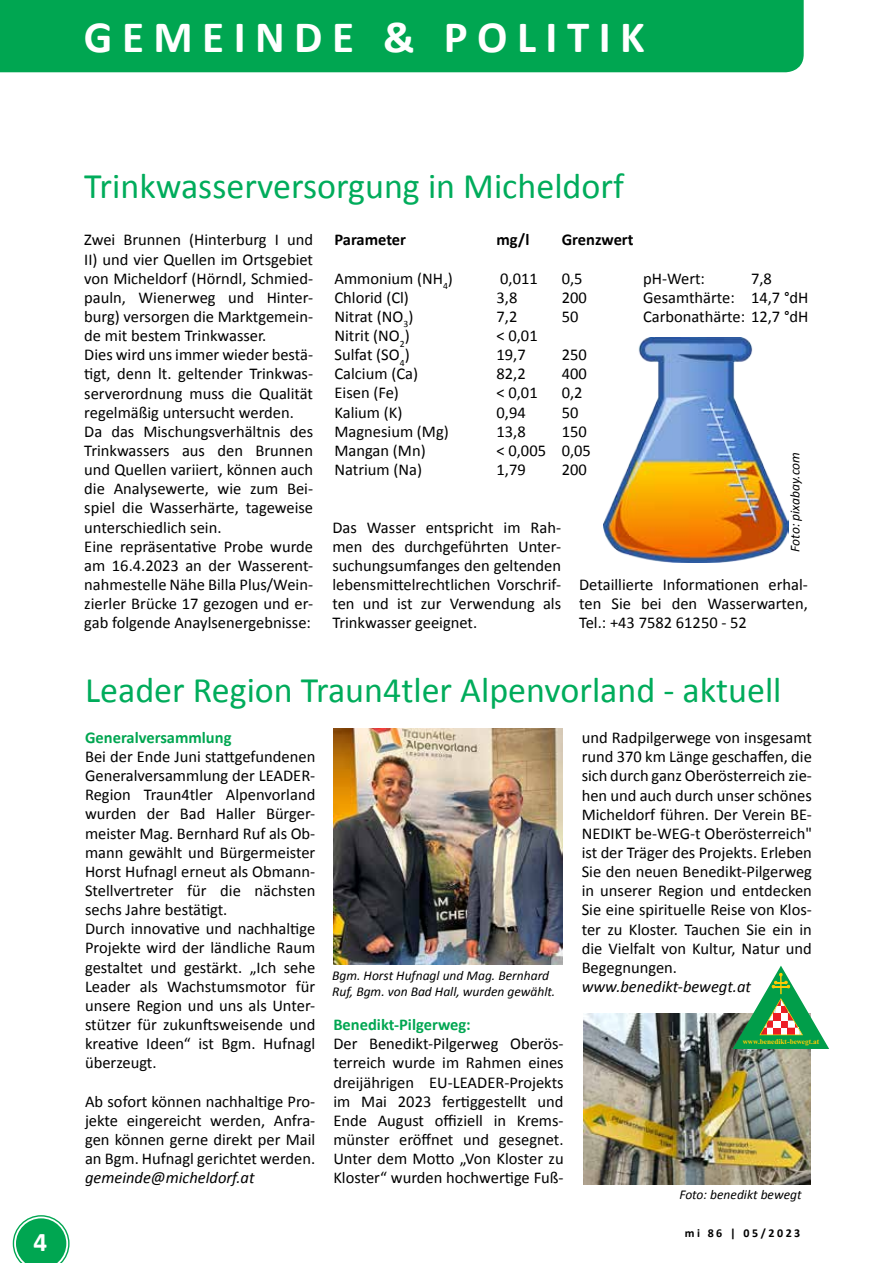
<style>
.page{position:relative;width:893px;height:1263px;background:#fff}
.page>*{position:absolute;margin:0;border:0;box-sizing:border-box;transform-origin:0 0}
.t1{font:700 45px "Calibri";letter-spacing:.21em;color:#fff}
.t2{font:36px "Calibri";color:#00ac5b}
.t3{font:700 27px "Calibri";color:#fff}
.t4{font:16.5px/19.2px "Calibri";color:#000;text-align:justify}
.t5{font:italic 16.5px "Calibri";color:#000}
.t6{font:700 16.5px "Calibri";color:#00a651}
.t7{font:700 16.5px "Calibri";color:#000}
.t8{font:italic 13.5px/16.2px "Calibri";color:#000}
.t9{font:700 12px "Calibri";letter-spacing:.21em;color:#000}
.t10{font:700 7.35px "Times New Roman";color:#ffcb05}
</style>
<div class="page">
<div style="left:0;top:0;width:804px;height:72px;background:#00a651"></div>
<svg style="left:13px;top:1215px;width:57px;height:48px"></svg>
<img style="left:603px;top:338px;width:186px;height:225px">
<img style="left:583px;top:1014px;width:227px;height:170px">
<svg style="left:733px;top:966px;width:96px;height:83px"></svg>
<img style="left:333px;top:728px;width:230px;height:236px">
<h1 class="t1" style="left:84px;top:8px;width:562px">GEMEINDE &amp; POLITIK</h1>
<h3 class="t3" style="left:33px;top:1225px;width:15px">4</h3>
<h2 class="t2" style="left:84px;top:163px;width:541px">Trinkwasserversorgung in Micheldorf</h2>
<p class="t4" style="left:84px;top:230px;width:230px;text-align:left">Zwei Brunnen (Hinterburg I und<br>II) und vier Quellen im Ortsgebiet von Micheldorf (Hörndl, Schmied&shy;pauln, Wienerweg und Hinter&shy;burg) versorgen die Marktgemein&shy;de mit bestem Trinkwasser.<br>Dies wird uns immer wieder bestä&shy;tigt, denn lt. geltender Trinkwas&shy;serverordnung muss die Qualität regelmäßig untersucht werden.<br>Da das Mischungsverhältnis des<br>Trinkwassers aus den Brunnen und Quellen variiert, können auch die Analysewerte, wie zum Bei&shy;spiel die Wasserhärte, tageweise unterschiedlich sein.<br>Eine repräsentative Probe wurde am 16.4.2023 an der Wasserent&shy;nahmestelle Nähe Billa Plus/Wein&shy;zierler Brücke 17 gezogen und er&shy;gab folgende Anaylsenergebnisse:</p>
<p class="t7" style="left:334px;top:229px;width:73px">Parameter</p>
<p class="t7" style="left:496px;top:229px;width:34px">mg/l</p>
<p class="t7" style="left:562px;top:229px;width:73px">Grenzwert</p>
<p class="t4" style="left:334px;top:269px;width:120px">Ammonium (NH<sub>4</sub>)</p>
<p class="t4" style="left:500px;top:269px;width:39px">0,011</p>
<p class="t4" style="left:562px;top:269px;width:22px">0,5</p>
<p class="t4" style="left:334px;top:288px;width:76px">Chlorid (Cl)</p>
<p class="t4" style="left:496px;top:288px;width:22px">3,8</p>
<p class="t4" style="left:562px;top:288px;width:27px">200</p>
<p class="t4" style="left:334px;top:307px;width:80px">Nitrat (NO<sub>3</sub>)</p>
<p class="t4" style="left:496px;top:307px;width:22px">7,2</p>
<p class="t4" style="left:562px;top:307px;width:18px">50</p>
<p class="t4" style="left:334px;top:326px;width:77px">Nitrit (NO<sub>2</sub>)</p>
<p class="t4" style="left:496px;top:326px;width:43px">&lt; 0,01</p>
<p class="t4" style="left:334px;top:345px;width:77px">Sulfat (SO<sub>4</sub>)</p>
<p class="t4" style="left:496px;top:345px;width:31px">19,7</p>
<p class="t4" style="left:562px;top:345px;width:27px">250</p>
<p class="t4" style="left:334px;top:364px;width:85px">Calcium (Ca)</p>
<p class="t4" style="left:496px;top:364px;width:31px">82,2</p>
<p class="t4" style="left:562px;top:364px;width:27px">400</p>
<p class="t4" style="left:334px;top:383px;width:66px">Eisen (Fe)</p>
<p class="t4" style="left:496px;top:383px;width:43px">&lt; 0,01</p>
<p class="t4" style="left:562px;top:383px;width:22px">0,2</p>
<p class="t4" style="left:334px;top:403px;width:69px">Kalium (K)</p>
<p class="t4" style="left:496px;top:403px;width:31px">0,94</p>
<p class="t4" style="left:562px;top:403px;width:18px">50</p>
<p class="t4" style="left:334px;top:422px;width:116px">Magnesium (Mg)</p>
<p class="t4" style="left:496px;top:422px;width:31px">13,8</p>
<p class="t4" style="left:562px;top:422px;width:27px">150</p>
<p class="t4" style="left:334px;top:441px;width:93px">Mangan (Mn)</p>
<p class="t4" style="left:496px;top:441px;width:96px">&lt; 0,005 0,05</p>
<p class="t4" style="left:334px;top:460px;width:89px">Natrium (Na)</p>
<p class="t4" style="left:496px;top:460px;width:31px">1,79</p>
<p class="t4" style="left:562px;top:460px;width:27px">200</p>
<p class="t4" style="left:643px;top:269px;width:167px;text-align:left;text-indent:108px">7,8<br>Gesamthärte: 14,7 °dH<br>Carbonathärte: 12,7 °dH</p>
<p class="t4" style="left:643px;top:269px;width:64px">pH-Wert:</p>
<p class="t8" style="left:786px;top:551px;width:101px;rotate:-90deg">Foto: pixabay.com</p>
<p class="t4" style="left:332px;top:517px;width:230px">Das Wasser entspricht im Rah&shy;men des durchgeführten Unter&shy;suchungsumfanges den geltenden lebensmittelrechtlichen Vorschrif&shy;ten und ist zur Verwendung als Trinkwasser geeignet.</p>
<p class="t4" style="left:579px;top:575px;width:230px">Detaillierte Informationen erhal&shy;ten Sie bei den Wasserwarten, Tel.: +43 7582 61250 - 52</p>
<h2 class="t2" style="left:85px;top:667px;width:698px">Leader Region Traun4tler Alpenvorland - aktuell</h2>
<p class="t6" style="left:85px;top:727px;width:148px">Generalversammlung</p>
<p class="t4" style="left:85px;top:747px;width:232px;text-align:left">Bei der Ende Juni stattgefundenen<br>Generalversammlung der LEADER-<br>Region Traun4tler Alpenvorland wurden der Bad Haller Bürger&shy;meister Mag. Bernhard Ruf als Ob&shy;mann gewählt und Bürgermeister<br>Horst Hufnagl erneut als Obmann-<br>Stellvertreter für die nächsten sechs Jahre bestätigt.<br>Durch innovative und nachhaltige<br>Projekte wird der ländliche Raum gestaltet und gestärkt. „Ich sehe<br>Leader als Wachstumsmotor für unsere Region und uns als Unter&shy;stützer für zukunftsweisende und kreative Ideen“ ist Bgm. Hufnagl überzeugt.</p>
<p class="t4" style="left:85px;top:1091px;width:232px">Ab sofort können nachhaltige Pro&shy;jekte eingereicht werden, Anfra&shy;gen können gerne direkt per Mail an Bgm. Hufnagl gerichtet werden.</p>
<p class="t5" style="left:85px;top:1166px;width:171px">gemeinde@micheldorf.at</p>
<p class="t4" style="left:582px;top:728px;width:232px">und Radpilgerwege von insgesamt rund 370 km Länge geschaffen, die sich durch ganz Oberösterreich zie&shy;hen und auch durch unser schönes Micheldorf führen. Der Verein BE-NEDIKT be-WEG-t Oberösterreich" ist der Träger des Projekts. Erleben Sie den neuen Benedikt-Pilgerweg in unserer Region und entdecken Sie eine spirituelle Reise von Klos&shy;ter zu Kloster. Tauchen Sie ein in die Vielfalt von Kultur, Natur und Begegnungen.</p>
<p class="t5" style="left:582px;top:975px;width:171px">www.benedikt-bewegt.at</p>
<p class="t8" style="left:332px;top:966px;width:225px">Bgm. Horst Hufnagl und Mag. Bernhard<br>Ruf, Bgm. von Bad Hall, wurden gewählt.</p>
<p class="t6" style="left:333px;top:1014px;width:139px">Benedikt-Pilgerweg:</p>
<p class="t4" style="left:333px;top:1034px;width:232px">Der Benedikt-Pilgerweg Oberös&shy;terreich wurde im Rahmen eines dreijährigen EU-LEADER-Projekts im Mai 2023 fertiggestellt und Ende August offiziell in Krems&shy;münster eröffnet und gesegnet.<br>Unter dem Motto „Von Kloster zu Kloster“ wurden hochwertige Fuß-</p>
<p class="t10" style="left:743px;top:1037px;width:78px">www.benedikt-bewegt.at</p>
<p class="t8" style="left:679px;top:1185px;width:124px">Foto: benedikt bewegt</p>
<p class="t9" style="left:685px;top:1225px;width:117px">mi 86 | 05/2023</p>
</div>
